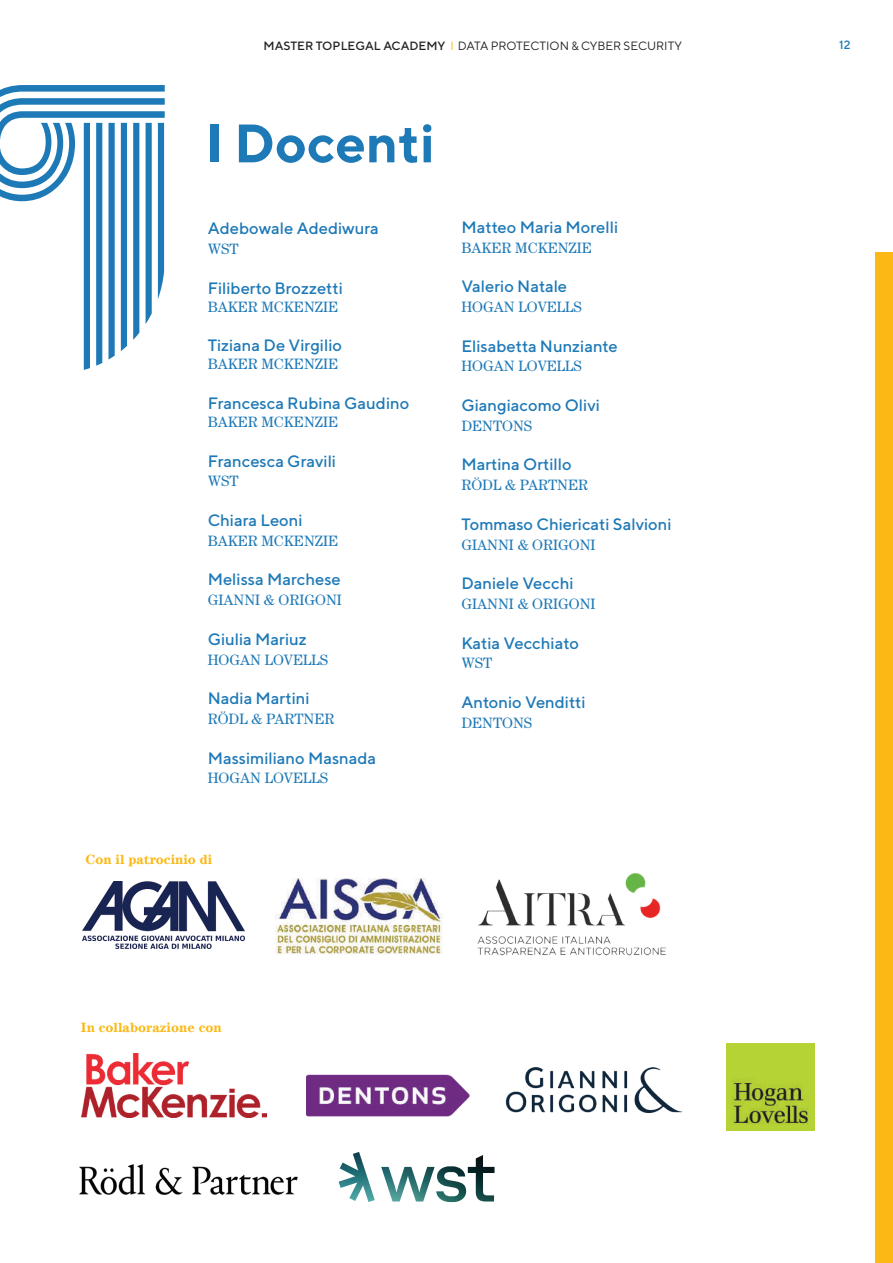
<style>
.page{position:relative;width:893px;height:1263px;background:#fff}
.page>*{position:absolute;margin:0;border:0;box-sizing:border-box;transform-origin:0 0}
.t1{font:700 54px "TT Norms";color:#1e79b7}
.t2{font:500 16.5px "TT Norms";color:#1e79b7}
.t3{font:15px "Century Std";color:#1e79b7}
.t4{font:700 13.5px "Century LT";color:#fcb814}
.t5{font:12px "TT Norms";color:#231f20}
.t6{font:500 12px "TT Norms";color:#1e79b7}
.s1{font-weight:500}
.s2{color:#fcb814}
</style>
<div class="page">
<svg style="left:0;top:85px;width:165px;height:285px"></svg>
<div style="left:876px;top:252px;width:17px;height:1011px;background:#fcb814"></div>
<img style="left:82px;top:1054px;width:185px;height:64px">
<img style="left:307px;top:1074px;width:162px;height:42px">
<img style="left:80px;top:1164px;width:218px;height:30px">
<svg style="left:339px;top:1152px;width:155px;height:50px"></svg>
<img style="left:505px;top:1067px;width:178px;height:46px">
<img style="left:727px;top:1043px;width:87px;height:88px">
<img style="left:276px;top:879px;width:166px;height:75px">
<img style="left:477px;top:873px;width:189px;height:83px">
<img style="left:82px;top:881px;width:162px;height:67px">
<p class="t5" style="left:264px;top:38px;width:420px"><span class="s1">MASTER TOPLEGAL ACADEMY</span> <span class="s2">I</span> DATA PROTECTION &amp; CYBER SECURITY</p>
<p class="t6" style="left:839px;top:37px;width:13px">12</p>
<h1 class="t1" style="left:205px;top:109px;width:231px">I Docenti</h1>
<p class="t2" style="left:208px;top:218px;width:173px">Adebowale Adediwura</p>
<p class="t3" style="left:208px;top:240px;width:32px">WST</p>
<p class="t2" style="left:208px;top:278px;width:137px">Filiberto Brozzetti</p>
<p class="t3" style="left:208px;top:298px;width:132px">BAKER MCKENZIE</p>
<p class="t2" style="left:208px;top:335px;width:136px">Tiziana De Virgilio</p>
<p class="t3" style="left:208px;top:355px;width:132px">BAKER MCKENZIE</p>
<p class="t2" style="left:208px;top:393px;width:203px">Francesca Rubina Gaudino</p>
<p class="t3" style="left:208px;top:413px;width:132px">BAKER MCKENZIE</p>
<p class="t2" style="left:208px;top:450px;width:130px">Francesca Gravili</p>
<p class="t3" style="left:208px;top:472px;width:32px">WST</p>
<p class="t2" style="left:208px;top:510px;width:96px">Chiara Leoni</p>
<p class="t3" style="left:208px;top:532px;width:132px">BAKER MCKENZIE</p>
<p class="t2" style="left:208px;top:569px;width:135px">Melissa Marchese</p>
<p class="t3" style="left:208px;top:591px;width:136px">GIANNI &amp; ORIGONI</p>
<p class="t2" style="left:208px;top:629px;width:100px">Giulia Mariuz</p>
<p class="t3" style="left:208px;top:651px;width:122px">HOGAN LOVELLS</p>
<p class="t2" style="left:208px;top:688px;width:103px">Nadia Martini</p>
<p class="t3" style="left:208px;top:710px;width:128px">RÖDL &amp; PARTNER</p>
<p class="t2" style="left:208px;top:747px;width:170px">Massimiliano Masnada</p>
<p class="t3" style="left:208px;top:769px;width:122px">HOGAN LOVELLS</p>
<p class="t4" style="left:85px;top:852px;width:128px">Con il patrocinio di</p>
<p class="t2" style="left:461px;top:217px;width:158px">Matteo Maria Morelli</p>
<p class="t3" style="left:461px;top:239px;width:132px">BAKER MCKENZIE</p>
<p class="t2" style="left:461px;top:276px;width:107px">Valerio Natale</p>
<p class="t3" style="left:461px;top:298px;width:122px">HOGAN LOVELLS</p>
<p class="t2" style="left:461px;top:336px;width:158px">Elisabetta Nunziante</p>
<p class="t3" style="left:461px;top:357px;width:122px">HOGAN LOVELLS</p>
<p class="t2" style="left:461px;top:395px;width:140px">Giangiacomo Olivi</p>
<p class="t3" style="left:461px;top:417px;width:72px">DENTONS</p>
<p class="t2" style="left:461px;top:454px;width:112px">Martina Ortillo</p>
<p class="t3" style="left:461px;top:476px;width:128px">RÖDL &amp; PARTNER</p>
<p class="t2" style="left:461px;top:514px;width:212px">Tommaso Chiericati Salvioni</p>
<p class="t3" style="left:461px;top:536px;width:136px">GIANNI &amp; ORIGONI</p>
<p class="t2" style="left:461px;top:573px;width:114px">Daniele Vecchi</p>
<p class="t3" style="left:461px;top:595px;width:136px">GIANNI &amp; ORIGONI</p>
<p class="t2" style="left:461px;top:633px;width:119px">Katia Vecchiato</p>
<p class="t3" style="left:461px;top:654px;width:32px">WST</p>
<p class="t2" style="left:461px;top:692px;width:126px">Antonio Venditti</p>
<p class="t3" style="left:461px;top:714px;width:72px">DENTONS</p>
<p class="t4" style="left:81px;top:1020px;width:142px">In collaborazione con</p>
</div>
